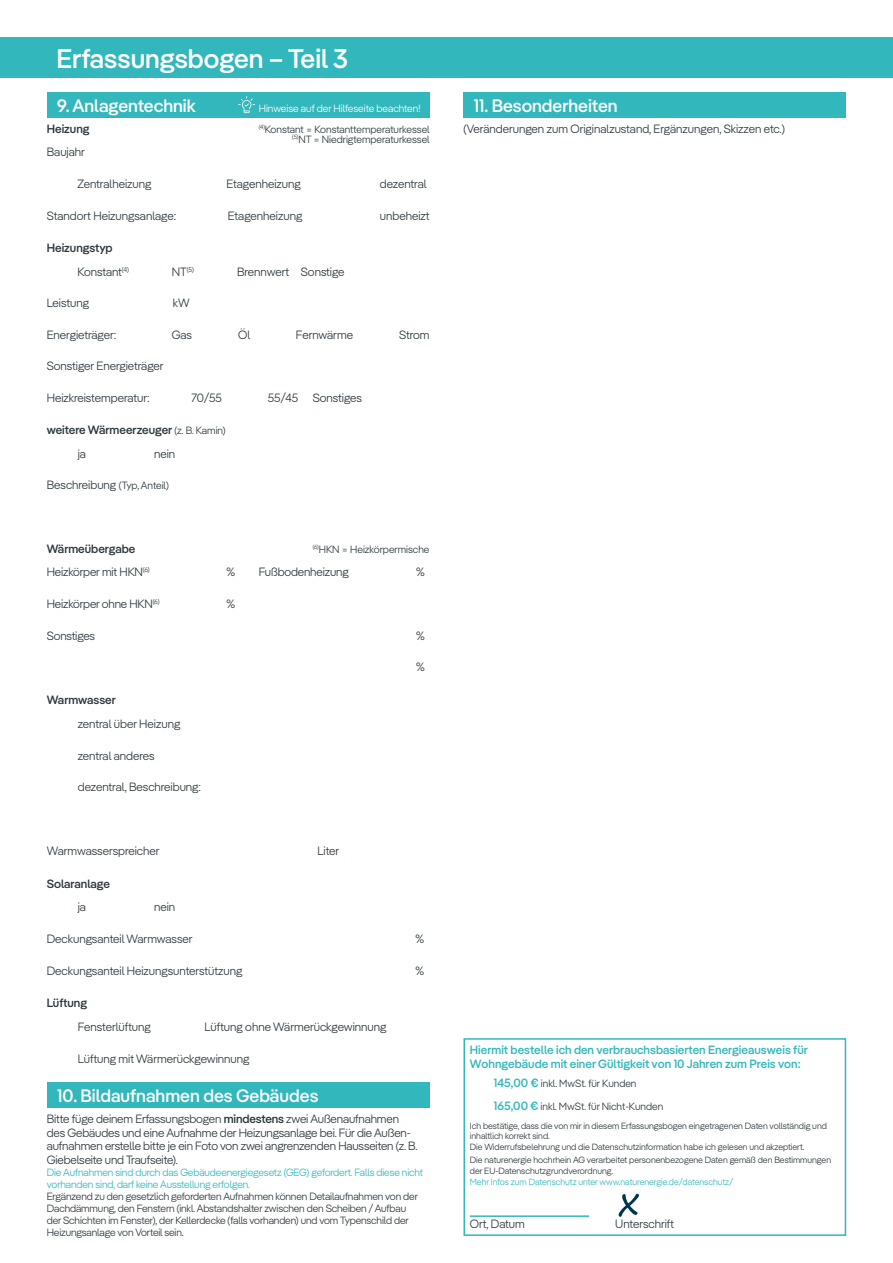
<style>
.page{position:relative;width:893px;height:1263px;background:#fff}
.page>*{position:absolute;margin:0;border:0;box-sizing:border-box;transform-origin:0 0}
.t1{font:500 27px "Pangea";color:#fff}
.t2{font:500 18px "Pangea";color:#fff}
.t3{font:300 12px/13.5px "Pangea";color:#2a363b}
.t4{font:500 12px/14.4px "Pangea";color:#31b7bc}
.t5{font:500 12px "Pangea";color:#2a363b}
.t6{font:300 10.5px/12px "Pangea";letter-spacing:-.01em;color:#2a363b}
.t7{font:300 10.5px/12px "Pangea";letter-spacing:-.01em;color:#31b7bc}
.t8{font:300 10.5px "Pangea";color:#fff}
.t9{font:300 9px/10.8px "Pangea";color:#2a363b}
.t10{font:300 9px "Pangea";color:#31b7bc}
.t11{font:300 7.05px "Pangea";color:#2a363b}
.s1{font-size:12px}
.s2{font-weight:300;font-size:10.5px}
.s3{font-size:10.5px}
.s4{font-weight:500}
.s5{font-weight:500;font-size:12px;color:#31b7bc}
</style>
<div class="page">
<div style="left:0;top:38px;width:893px;height:40px;background:#31b7bc"></div>
<div style="left:463px;top:92px;width:383px;height:25px;background:#31b7bc"></div>
<div style="left:463px;top:1038px;width:383px;height:198px;border:2px solid #31b7bc"></div>
<hr style="left:470px;top:1215px;width:119px;height:2px;background:#31b7bc">
<svg style="left:619px;top:1194px;width:20px;height:23px"></svg>
<div style="left:47px;top:92px;width:382px;height:25px;background:#31b7bc"></div>
<svg style="left:238px;top:96px;width:17px;height:17px"></svg>
<div style="left:47px;top:1082px;width:382px;height:26px;background:#31b7bc"></div>
<h1 class="t1" style="left:57px;top:40px;width:293px">Erfassungsbogen – Teil 3</h1>
<h2 class="t2" style="left:57px;top:92px;width:140px">9. Anlagentechnik</h2>
<p class="t8" style="left:259px;top:101px;width:163px">Hinweise auf der Hilfeseite beachten!</p>
<p class="t5" style="left:47px;top:120px;width:44px">Heizung</p>
<p class="t3" style="left:47px;top:145px;width:40px">Baujahr</p>
<p class="t6" style="left:259px;top:123px;width:172px"><sup>(4)</sup>Konstant = Konstanttemperaturkessel</p>
<p class="t6" style="left:292px;top:133px;width:139px"><sup>(5)</sup>NT = Niedrigtemperaturkessel</p>
<p class="t3" style="left:77px;top:176px;width:76px">Zentralheizung</p>
<p class="t3" style="left:226px;top:176px;width:76px">Etagenheizung</p>
<p class="t3" style="left:380px;top:176px;width:48px">dezentral</p>
<p class="t3" style="left:47px;top:208px;width:131px">Standort Heizungsanlage:</p>
<p class="t3" style="left:228px;top:208px;width:76px">Etagenheizung</p>
<p class="t5" style="left:47px;top:239px;width:67px">Heizungstyp</p>
<p class="t3" style="left:77px;top:264px;width:53px">Konstant<sup>(4)</sup></p>
<p class="t3" style="left:47px;top:296px;width:44px">Leistung</p>
<p class="t11" style="left:172px;top:264px;width:24px"><span class="s1">NT</span>(5)</p>
<p class="t3" style="left:173px;top:296px;width:18px">kW</p>
<p class="t3" style="left:237px;top:264px;width:54px">Brennwert</p>
<p class="t3" style="left:301px;top:264px;width:45px">Sonstige</p>
<p class="t3" style="left:380px;top:208px;width:51px">unbeheizt</p>
<p class="t3" style="left:47px;top:328px;width:71px">Energieträger:</p>
<p class="t3" style="left:47px;top:359px;width:118px">Sonstiger Energieträger</p>
<p class="t3" style="left:47px;top:390px;width:104px">Heizkreistemperatur:</p>
<p class="t3" style="left:172px;top:328px;width:22px">Gas</p>
<p class="t3" style="left:238px;top:328px;width:14px">Öl</p>
<p class="t3" style="left:296px;top:328px;width:59px">Fernwärme</p>
<p class="t3" style="left:399px;top:328px;width:32px">Strom</p>
<p class="t3" style="left:191px;top:390px;width:32px">70/55</p>
<p class="t3" style="left:268px;top:390px;width:32px">55/45</p>
<p class="t3" style="left:313px;top:390px;width:51px">Sonstiges</p>
<p class="t5" style="left:47px;top:421px;width:180px">weitere Wärmeerzeuger <span class="s2">(z. B. Kamin)</span></p>
<p class="t3" style="left:78px;top:446px;width:10px">ja</p>
<p class="t3" style="left:154px;top:446px;width:23px">nein</p>
<p class="t3" style="left:47px;top:478px;width:124px">Beschreibung <span class="s3">(Typ, Anteil)</span></p>
<p class="t5" style="left:47px;top:540px;width:90px">Wärmeübergabe</p>
<p class="t3" style="left:47px;top:565px;width:104px">Heizkörper mit HKN<sup>(6)</sup></p>
<p class="t3" style="left:47px;top:597px;width:114px">Heizkörper ohne HKN<sup>(6)</sup></p>
<p class="t3" style="left:47px;top:628px;width:50px">Sonstiges</p>
<p class="t5" style="left:47px;top:691px;width:71px">Warmwasser</p>
<p class="t3" style="left:78px;top:716px;width:104px">zentral über Heizung</p>
<p class="t3" style="left:78px;top:748px;width:78px">zentral anderes</p>
<p class="t3" style="left:78px;top:780px;width:125px">dezentral, Beschreibung:</p>
<p class="t3" style="left:226px;top:565px;width:10px">%</p>
<p class="t3" style="left:226px;top:597px;width:10px">%</p>
<p class="t6" style="left:313px;top:543px;width:118px"><sup>(6)</sup>HKN = Heizkörpermische</p>
<p class="t3" style="left:259px;top:565px;width:92px">Fußbodenheizung</p>
<p class="t3" style="left:416px;top:565px;width:10px">%</p>
<p class="t3" style="left:416px;top:628px;width:10px">%</p>
<p class="t3" style="left:416px;top:660px;width:10px">%</p>
<p class="t3" style="left:47px;top:844px;width:114px">Warmwasserspreicher</p>
<p class="t5" style="left:47px;top:875px;width:65px">Solaranlage</p>
<p class="t3" style="left:78px;top:900px;width:10px">ja</p>
<p class="t3" style="left:154px;top:900px;width:23px">nein</p>
<p class="t3" style="left:47px;top:931px;width:147px">Deckungsanteil Warmwasser</p>
<p class="t3" style="left:47px;top:963px;width:197px">Deckungsanteil Heizungsunterstützung</p>
<p class="t5" style="left:47px;top:994px;width:42px">Lüftung</p>
<p class="t3" style="left:317px;top:844px;width:23px">Liter</p>
<p class="t3" style="left:415px;top:931px;width:10px">%</p>
<p class="t3" style="left:415px;top:963px;width:10px">%</p>
<p class="t3" style="left:78px;top:1019px;width:74px">Fensterlüftung</p>
<p class="t3" style="left:205px;top:1019px;width:183px">Lüftung ohne Wärmerückgewinnung</p>
<p class="t3" style="left:78px;top:1051px;width:173px">Lüftung mit Wärmerückgewinnung</p>
<h2 class="t2" style="left:57px;top:1083px;width:263px">10. Bildaufnahmen des Gebäudes</h2>
<p class="t3" style="left:47px;top:1112px;width:372px">Bitte füge deinem Erfassungsbogen <span class="s4">mindestens</span> zwei Außenaufnahmen des Gebäudes und eine Aufnahme der Heizungsanlage bei. Für die Außen&shy;aufnahmen erstelle bitte je ein Foto von zwei angrenzenden Hausseiten (z. B.<br>Giebelseite und Traufseite).</p>
<p class="t7" style="left:47px;top:1166px;width:378px">Die Aufnahmen sind durch das Gebäudeenergiegesetz (GEG) gefordert. Falls diese nicht vorhanden sind, darf keine Ausstellung erfolgen.</p>
<p class="t6" style="left:47px;top:1190px;width:373px">Ergänzend zu den gesetzlich geforderten Aufnahmen können Detailaufnahmen von der Dachdämmung, den Fenstern (inkl. Abstandshalter zwischen den Scheiben / Aufbau der Schichten im Fenster), der Kellerdecke (falls vorhanden) und vom Typenschild der Heizungsanlage von Vorteil sein.</p>
<h2 class="t2" style="left:474px;top:92px;width:145px">11. Besonderheiten</h2>
<p class="t3" style="left:463px;top:121px;width:323px">(Veränderungen zum Originalzustand, Ergänzungen, Skizzen etc.)</p>
<p class="t4" style="left:470px;top:1042px;width:339px">Hiermit bestelle ich den verbrauchsbasierten Energieausweis für<br>Wohngebäude mit einer Gültigkeit von 10 Jahren zum Preis von:</p>
<p class="t6" style="left:494px;top:1071px;width:171px;line-height:23.1px"><span class="s5">145,00 €</span> inkl. MwSt. für Kunden<br><span class="s5">165,00 €</span> inkl. MwSt. für Nicht-Kunden</p>
<p class="t9" style="left:470px;top:1119px;width:359px">Ich bestätige, dass die von mir in diesem Erfassungsbogen eingetragenen Daten vollständig und inhaltlich korrekt sind.<br>Die Widerrufsbelehrung und die Datenschutzinformation habe ich gelesen und akzeptiert.</p>
<p class="t9" style="left:470px;top:1154px;width:363px">Die naturenergie hochrhein AG verarbeitet personenbezogene Daten gemäß den Bestimmungen der EU-Datenschutzgrundverordnung.</p>
<p class="t10" style="left:470px;top:1176px;width:265px">Mehr Infos zum Datenschutz unter www.naturenergie.de/datenschutz/</p>
<p class="t3" style="left:470px;top:1217px;width:56px">Ort, Datum</p>
<p class="t3" style="left:615px;top:1217px;width:60px">Unterschrift</p>
</div>
